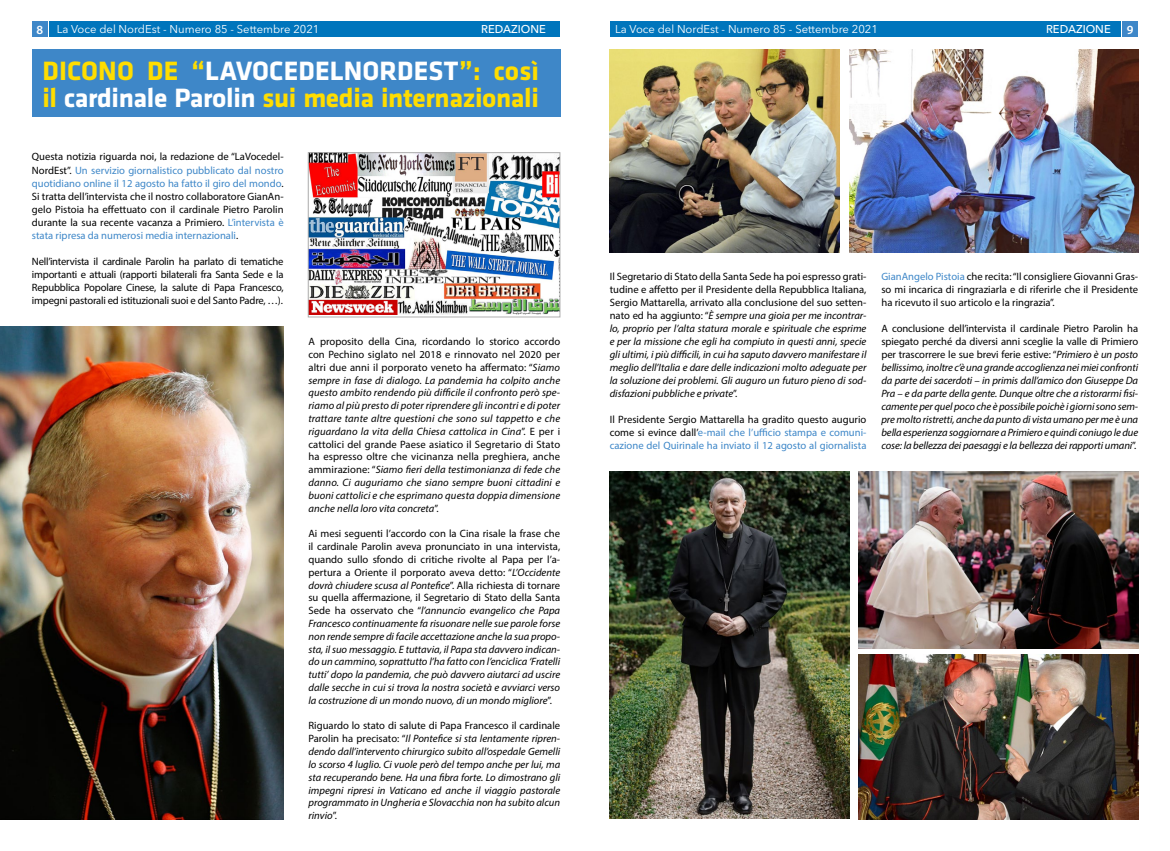
<style>
.page{position:relative;width:1170px;height:851px;background:#fff}
.page>*{position:absolute;margin:0;border:0;box-sizing:border-box;transform-origin:0 0}
.t1{font:700 27.5px/27.5px "Klavika";color:#fd0}
.t2{font:600 12.5px "Myriad Pro";color:#fff}
.t3{font:11.25px "Avenir Next LT Pro";color:#fff}
.t4{font:500 11.25px "Avenir Next LT Pro";color:#fff}
.t5{font:italic 10.62px/12.8px "Myriad Pro";color:#000;text-align:justify}
.t6{font:10.62px/13px "Myriad Pro";color:#000;text-align:justify}
.t7{font:10.62px/13px "Myriad Pro";color:#3e87c8;text-align:justify}
.s1{font-family:"Myriad Pro";font-weight:600;font-size:12.5px}
.s2{color:#fff}
.s3{color:#3e87c8}
.s4{font-style:normal}
.s5{color:#000}
</style>
<div class="page">
<div style="left:50px;top:21px;width:510px;height:16px;background:#0075bc"></div>
<div style="left:609px;top:21px;width:511px;height:16px;background:#0075bc"></div>
<div style="left:32px;top:21px;width:16px;height:16px;background:#3e87c8"></div>
<div style="left:1121px;top:21px;width:16px;height:16px;background:#3e87c8"></div>
<img style="left:849px;top:49px;width:288px;height:203px">
<img style="left:609px;top:49px;width:230px;height:203px">
<div style="left:32px;top:50px;width:528px;height:67px;background:#3e87c8"></div>
<img style="left:609px;top:472px;width:240px;height:346px">
<img style="left:310px;top:154px;width:248px;height:160px">
<div style="left:308px;top:152px;width:252px;height:165px;border:1px solid #b0b0b0"></div>
<img style="left:858px;top:472px;width:279px;height:176px">
<img style="left:858px;top:654px;width:279px;height:165px">
<img style="left:0;top:326px;width:283px;height:493px">
<p class="t3" style="left:37px;top:22px;width:284px"><span class="s1">8</span> La Voce del NordEst - Numero 85 - Settembre 2021</p>
<p class="t4" style="left:481px;top:22px;width:66px">REDAZIONE</p>
<p class="t3" style="left:615px;top:22px;width:264px">La Voce del NordEst - Numero 85 - Settembre 2021</p>
<p class="t4" style="left:1045px;top:22px;width:66px">REDAZIONE</p>
<p class="t2" style="left:1126px;top:22px;width:8px">9</p>
<h1 class="t1" style="left:42px;top:57px;width:498px">Dicono de “<span class="s2">LaVocedelNordEst</span>”: così il <span class="s2">cardinale Parolin</span> sui media internazionali</h1>
<p class="t6" style="left:32px;top:150px;width:253px">Questa notizia riguarda noi, la redazione de “LaVocedel-NordEst”. <span class="s3">Un servizio giornalistico pubblicato dal nostro quotidiano online il 12 agosto ha fatto il giro del mondo</span>.<br>Si tratta dell’intervista che il nostro collaboratore GianAn&shy;gelo Pistoia ha effettuato con il cardinale Pietro Parolin durante la sua recente vacanza a Primiero. <span class="s3">L’intervista è stata ripresa da numerosi media internazionali</span>.</p>
<p class="t6" style="left:32px;top:255px;width:253px">Nell’intervista il cardinale Parolin ha parlato di tematiche importanti e attuali (rapporti bilaterali fra Santa Sede e la Repubblica Popolare Cinese, la salute di Papa Francesco, impegni pastorali ed istituzionali suoi e del Santo Padre, …).</p>
<p class="t5" style="left:308px;top:335px;width:253px"><span class="s4">A proposito della Cina, ricordando lo storico accordo con Pechino siglato nel 2018 e rinnovato nel 2020 per altri due anni il porporato veneto ha affermato: “</span>Siamo sempre in fase di dialogo. La pandemia ha colpito anche questo ambito rendendo più difficile il confronto però spe&shy;riamo al più presto di poter riprendere gli incontri e di poter trattare tante altre questioni che sono sul tappetto e che riguardano la vita della Chiesa cattolica in Cina<span class="s4">”. E per i cattolici del grande Paese asiatico il Segretario di Stato ha espresso oltre che vicinanza nella preghiera, anche ammirazione: “</span>Siamo fieri della testimonianza di fede che danno. Ci auguriamo che siano sempre buoni cittadini e buoni cattolici e che esprimano questa doppia dimensione anche nella loro vita concreta<span class="s4">”.</span></p>
<p class="t5" style="left:308px;top:527px;width:253px"><span class="s4">Ai mesi seguenti l’accordo con la Cina risale la frase che il cardinale Parolin aveva pronunciato in una intervista, quando sullo sfondo di critiche rivolte al Papa per l’a&shy;pertura a Oriente il porporato aveva detto: “</span>L’Occidente dovrà chiudere scusa al Pontefice<span class="s4">”. Alla richiesta di tornare su quella affermazione, il Segretario di Stato della Santa Sede ha osservato che “</span>l’annuncio evangelico che Papa Francesco continuamente fa risuonare nelle sue parole forse non rende sempre di facile accettazione anche la sua propo&shy;sta, il suo messaggio. E tuttavia, il Papa sta davvero indican&shy;do un cammino, soprattutto l’ha fatto con l’enciclica ‘Fratelli tutti’ dopo la pandemia, che può davvero aiutarci ad uscire dalle secche in cui si trova la nostra società e avviarci verso la costruzione di un mondo nuovo, di un mondo migliore<span class="s4">”.</span></p>
<p class="t5" style="left:308px;top:719px;width:253px"><span class="s4">Riguardo lo stato di salute di Papa Francesco il cardinale Parolin ha precisato: “</span>Il Pontefice si sta lentamente ripren&shy;dendo dall’intervento chirurgico subito all’ospedale Gemelli lo scorso 4 luglio. Ci vuole però del tempo anche per lui, ma sta recuperando bene. Ha una fibra forte. Lo dimostrano gli impegni ripresi in Vaticano ed anche il viaggio pastorale programmato in Ungheria e Slovacchia non ha subito alcun rinvio<span class="s4">”.</span></p>
<p class="t5" style="left:609px;top:270px;width:258px"><span class="s4">Il Segretario di Stato della Santa Sede ha poi espresso grati&shy;tudine e affetto per il Presidente della Repubblica Italiana, Sergio Mattarella, arrivato alla conclusione del suo setten&shy;nato ed ha aggiunto: “</span>È sempre una gioia per me incontrar&shy;lo, proprio per l’alta statura morale e spirituale che esprime e per la missione che egli ha compiuto in questi anni, specie gli ultimi, i più difficili, in cui ha saputo davvero manifestare il meglio dell’Italia e dare delle indicazioni molto adeguate per la soluzione dei problemi. Gli auguro un futuro pieno di sod&shy;disfazioni pubbliche e private<span class="s4">”.</span></p>
<p class="t7" style="left:609px;top:413px;width:258px"><span class="s5">Il Presidente Sergio Mattarella ha gradito questo augurio come si evince dall’</span>e-mail che l’ufficio stampa e comuni&shy;cazione del Quirinale ha inviato il 12 agosto al giornalista</p>
<p class="t6" style="left:881px;top:270px;width:258px"><span class="s3">GianAngelo Pistoia</span> che recita: “Il consigliere Giovanni Gras&shy;so mi incarica di ringraziarla e di riferirle che il Presidente ha ricevuto il suo articolo e la ringrazia”.</p>
<p class="t5" style="left:881px;top:322px;width:258px"><span class="s4">A conclusione dell’intervista il cardinale Pietro Parolin ha spiegato perché da diversi anni sceglie la valle di Primiero per trascorrere le sue brevi ferie estive: “</span>Primiero è un posto bellissimo, inoltre c’è una grande accoglienza nei miei confronti da parte dei sacerdoti – in primis dall’amico don Giuseppe Da Pra – e da parte della gente. Dunque oltre che a ristorarmi fisi&shy;camente per quel poco che è possibile poichè i giorni sono sem&shy;pre molto ristretti, anche da punto di vista umano per me è una bella esperienza soggiornare a Primiero e quindi coniugo le due cose: la bellezza dei paesaggi e la bellezza dei rapporti umani<span class="s4">”.</span></p>
</div>
